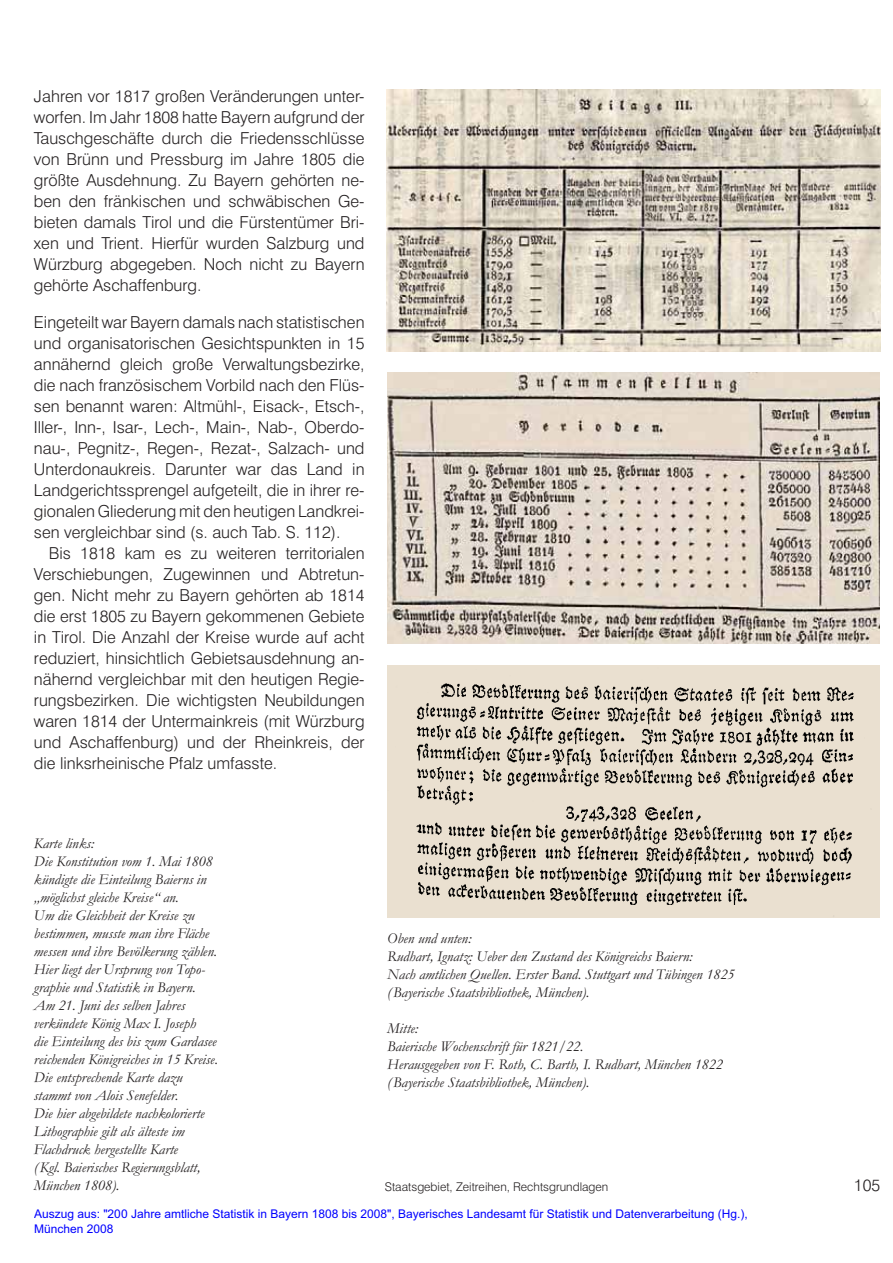
<style>
.page{position:relative;width:893px;height:1263px;background:#fff}
.page>*{position:absolute;margin:0;border:0;box-sizing:border-box;transform-origin:0 0}
.t1{font:300 16.5px/21px "Swiss 721 BT";color:#231f20;text-align:justify}
.t2{font:italic 15px/18px "Garamond";color:#231f20}
.t3{font:12px/14.4px "Arial";color:#00f}
.t4{font:300 12px "Swiss 721 BT";color:#231f20}
</style>
<div class="page">
<img style="left:387px;top:373px;width:493px;height:271px">
<img style="left:388px;top:666px;width:491px;height:251px">
<img style="left:387px;top:89px;width:493px;height:262px">
<p class="t1" style="left:34px;top:87px;width:332px">Jahren vor 1817 großen Veränderungen unter&shy;worfen. Im Jahr 1808 hatte Bayern aufgrund der Tauschgeschäfte durch die Friedensschlüsse von Brünn und Pressburg im Jahre 1805 die größte Ausdehnung. Zu Bayern gehörten ne&shy;ben den fränkischen und schwäbischen Ge&shy;bieten damals Tirol und die Fürstentümer Bri&shy;xen und Trient. Hierfür wurden Salzburg und Würzburg abgegeben. Noch nicht zu Bayern gehörte Aschaffenburg.</p>
<p class="t1" style="left:34px;top:314px;width:332px">Eingeteilt war Bayern damals nach statistischen und organisatorischen Gesichtspunkten in 15 annähernd gleich große Verwaltungsbezirke, die nach französischem Vorbild nach den Flüs&shy;sen benannt waren: Altmühl-, Eisack-, Etsch-, Iller-, Inn-, Isar-, Lech-, Main-, Nab-, Oberdo&shy;nau-, Pegnitz-, Regen-, Rezat-, Salzach- und Unterdonaukreis. Darunter war das Land in Landgerichtssprengel aufgeteilt, die in ihrer re&shy;gionalen Gliederung mit den heutigen Landkrei&shy;sen vergleichbar sind (s. auch Tab. S. 112).</p>
<p class="t1" style="left:34px;top:545px;width:332px;text-indent:15px">Bis 1818 kam es zu weiteren territorialen Verschiebungen, Zugewinnen und Abtretun&shy;gen. Nicht mehr zu Bayern gehörten ab 1814 die erst 1805 zu Bayern gekommenen Gebiete in Tirol. Die Anzahl der Kreise wurde auf acht reduziert, hinsichtlich Gebietsausdehnung an&shy;nähernd vergleichbar mit den heutigen Regie&shy;rungsbezirken. Die wichtigsten Neubildungen waren 1814 der Untermainkreis (mit Würzburg und Aschaffenburg) und der Rheinkreis, der die linksrheinische Pfalz umfasste.</p>
<p class="t2" style="left:34px;top:836px;width:185px">Karte links:<br>Die Konstitution vom 1. Mai 1808 kündigte die Einteilung Baierns in „möglichst gleiche Kreise“ an.<br>Um die Gleichheit der Kreise zu bestimmen, musste man ihre Fläche messen und ihre Bevölkerung zählen.<br>Hier liegt der Ursprung von Topo&shy;graphie und Statistik in Bayern.<br>Am 21. Juni des selben Jahres verkündete König Max I. Joseph<br>die Einteilung des bis zum Gardasee reichenden Königreiches in 15 Kreise.<br>Die entsprechende Karte dazu stammt von Alois Senefelder.<br>Die hier abgebildete nachkolorierte<br>Lithographie gilt als älteste im<br>Flachdruck hergestellte Karte<br>( Kgl. Baierisches Regierungsblatt,<br>München 1808).</p>
<p class="t2" style="left:387px;top:931px;width:349px">Oben und unten:<br>Rudhart, Ignatz: Ueber den Zustand des Königreichs Baiern:<br>Nach amtlichen Quellen. Erster Band. Stuttgart und Tübingen 1825 ( Bayerische Staatsbibliothek, München).</p>
<p class="t2" style="left:387px;top:1021px;width:337px">Mitte:<br>Baierische Wochenschrift für 1821/22.<br>Herausgegeben von F. Roth, C. Barth, I. Rudhart, München 1822 ( Bayerische Staatsbibliothek, München).</p>
<p class="t4" style="left:385px;top:1182px;width:225px">Staatsgebiet, Zeitreihen, Rechtsgrundlagen</p>
<p class="t3" style="left:34px;top:1208px;width:715px">Auszug aus: "200 Jahre amtliche Statistik in Bayern 1808 bis 2008", Bayerisches Landesamt für Statistik und Datenverarbeitung (Hg.),<br>München 2008</p>
<p class="t1" style="left:854px;top:1176px;width:28px">105</p>
</div>
